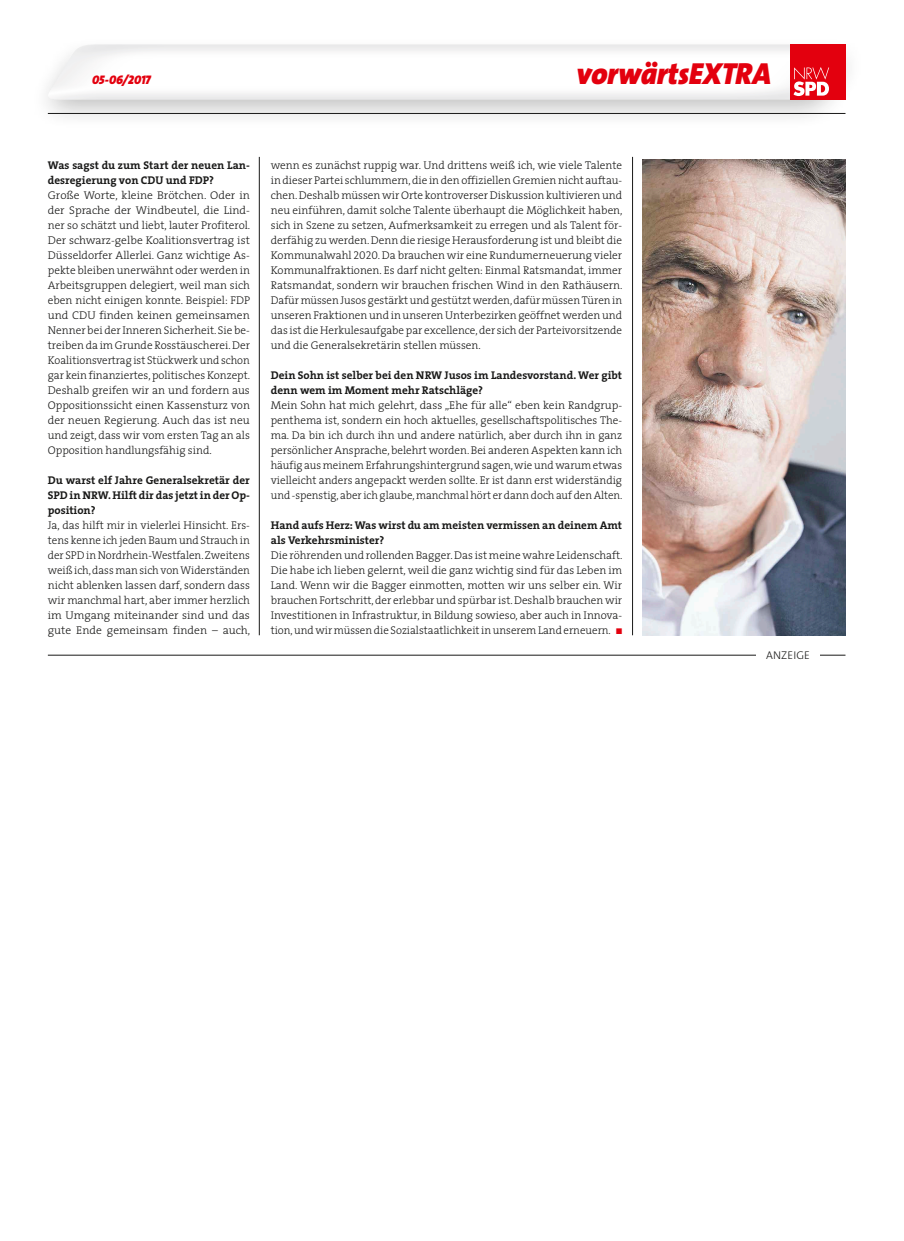
<style>
.page{position:relative;width:904px;height:1241px;background:#fff}
.page>*{position:absolute;margin:0;border:0;box-sizing:border-box;transform-origin:0 0}
.t1{font:30.62px "The Sans LP9 Black IT";letter-spacing:-.005em;color:#e3000e}
.t2{font:12.5px "The Sans LP9 Black IT";letter-spacing:-.005em;color:#e3000e}
.t3{font:300 11.25px/15px "The Serif";color:#191918;text-align:justify}
.t4{font:700 11.25px/15px "The Serif";color:#191918}
.t5{font:11.25px "The Sans LP3 Lig";letter-spacing:.015em;color:#191918}
.s1{font-family:"The Serif Light Caps";font-weight:400}
.s2{color:#e3000e}
</style>
<div class="page">
<div style="left:30px;top:37px;width:836px;height:93px;background:#191918;opacity:.29"></div>
<img style="left:48px;top:44px;width:742px;height:55px">
<hr style="left:48px;top:113px;width:797px;height:1px;background:#191918">
<div style="left:790px;top:44px;width:55px;height:56px;background:#e3000e"></div>
<svg style="left:793px;top:67px;width:36px;height:29px"></svg>
<hr style="left:48px;top:655px;width:797px;height:1px;background:#191918">
<div style="left:756px;top:648px;width:64px;height:13px;background:#fff"></div>
<hr style="left:259px;top:157px;width:1px;height:478px;background:#191918">
<hr style="left:632px;top:157px;width:1px;height:478px;background:#191918">
<img style="left:643px;top:159px;width:202px;height:476px">
<p class="t2" style="left:92px;top:71px;width:60px">05-06/2017</p>
<h1 class="t1" style="left:576px;top:53px;width:196px">vorwärtsEXTRA</h1>
<p class="t4" style="left:48px;top:157px;width:203px">Was sagst du zum Start der neuen Lan&shy;desregierung von CDU und FDP?</p>
<p class="t3" style="left:48px;top:187px;width:204px">Große Worte, kleine Brötchen. Oder in der Sprache der Windbeutel, die Lind&shy;ner so schätzt und liebt, lauter Profiterol.<br>Der schwarz-gelbe Koalitionsvertrag ist Düsseldorfer Allerlei. Ganz wichtige As&shy;pekte bleiben unerwähnt oder werden in Arbeitsgruppen delegiert, weil man sich eben nicht einigen konnte. Beispiel: FDP und CDU finden keinen gemeinsamen Nenner bei der Inneren Sicherheit. Sie be&shy;treiben da im Grunde Rosstäuscherei. Der Koalitionsvertrag ist Stückwerk und schon gar kein finanziertes, politisches Konzept.<br>Deshalb greifen wir an und fordern aus Oppositionssicht einen Kassensturz von der neuen Regierung. Auch das ist neu und zeigt, dass wir vom ersten Tag an als Opposition handlungsfähig sind.</p>
<p class="t4" style="left:48px;top:472px;width:203px;text-align:justify">Du warst elf Jahre Generalsekretär der SPD in NRW. Hilft dir das jetzt in der Op&shy;position?</p>
<p class="t3" style="left:48px;top:517px;width:204px">Ja, das hilft mir in vielerlei Hinsicht. Ers&shy;tens kenne ich jeden Baum und Strauch in der SPD in Nordrhein-Westfalen. Zweitens weiß ich, dass man sich von Widerständen nicht ablenken lassen darf, sondern dass wir manchmal hart, aber immer herzlich im Umgang miteinander sind und das gute Ende gemeinsam finden – auch,</p>
<p class="t3" style="left:271px;top:157px;width:353px">wenn es zunächst ruppig war. Und drittens weiß ich, wie viele Talente in dieser Partei schlummern, die in den offiziellen Gremien nicht auftau&shy;chen. Deshalb müssen wir Orte kontroverser Diskussion kultivieren und neu einführen, damit solche Talente überhaupt die Möglichkeit haben, sich in Szene zu setzen, Aufmerksamkeit zu erregen und als Talent för&shy;derfähig zu werden. Denn die riesige Herausforderung ist und bleibt die Kommunalwahl <span class="s1">2020</span>. Da brauchen wir eine Rundumerneuerung vieler Kommunalfraktionen. Es darf nicht gelten: Einmal Ratsmandat, immer Ratsmandat, sondern wir brauchen frischen Wind in den Rathäusern.<br>Dafür müssen Jusos gestärkt und gestützt werden, dafür müssen Türen in unseren Fraktionen und in unseren Unterbezirken geöffnet werden und das ist die Herkulesaufgabe par excellence, der sich der Parteivorsitzende und die Generalsekretärin stellen müssen.</p>
<p class="t4" style="left:271px;top:367px;width:353px">Dein Sohn ist selber bei den NRW Jusos im Landesvorstand. Wer gibt denn wem im Moment mehr Ratschläge?</p>
<p class="t3" style="left:271px;top:397px;width:353px">Mein Sohn hat mich gelehrt, dass „Ehe für alle“ eben kein Randgrup&shy;penthema ist, sondern ein hoch aktuelles, gesellschaftspolitisches The&shy;ma. Da bin ich durch ihn und andere natürlich, aber durch ihn in ganz persönlicher Ansprache, belehrt worden. Bei anderen Aspekten kann ich häufig aus meinem Erfahrungshintergrund sagen, wie und warum etwas vielleicht anders angepackt werden sollte. Er ist dann erst widerständig und -spenstig, aber ich glaube, manchmal hört er dann doch auf den Alten.</p>
<p class="t4" style="left:271px;top:517px;width:353px">Hand aufs Herz: Was wirst du am meisten vermissen an deinem Amt als Verkehrsminister?</p>
<p class="t3" style="left:271px;top:547px;width:353px">Die röhrenden und rollenden Bagger. Das ist meine wahre Leidenschaft.<br>Die habe ich lieben gelernt, weil die ganz wichtig sind für das Leben im Land. Wenn wir die Bagger einmotten, motten wir uns selber ein. Wir brauchen Fortschritt, der erlebbar und spürbar ist. Deshalb brauchen wir Investitionen in Infrastruktur, in Bildung sowieso, aber auch in Innova&shy;tion, und wir müssen die Sozialstaatlichkeit in unserem Land erneuern. <span class="s2">■</span></p>
<p class="t5" style="left:766px;top:648px;width:45px">ANZEIGE</p>
</div>
